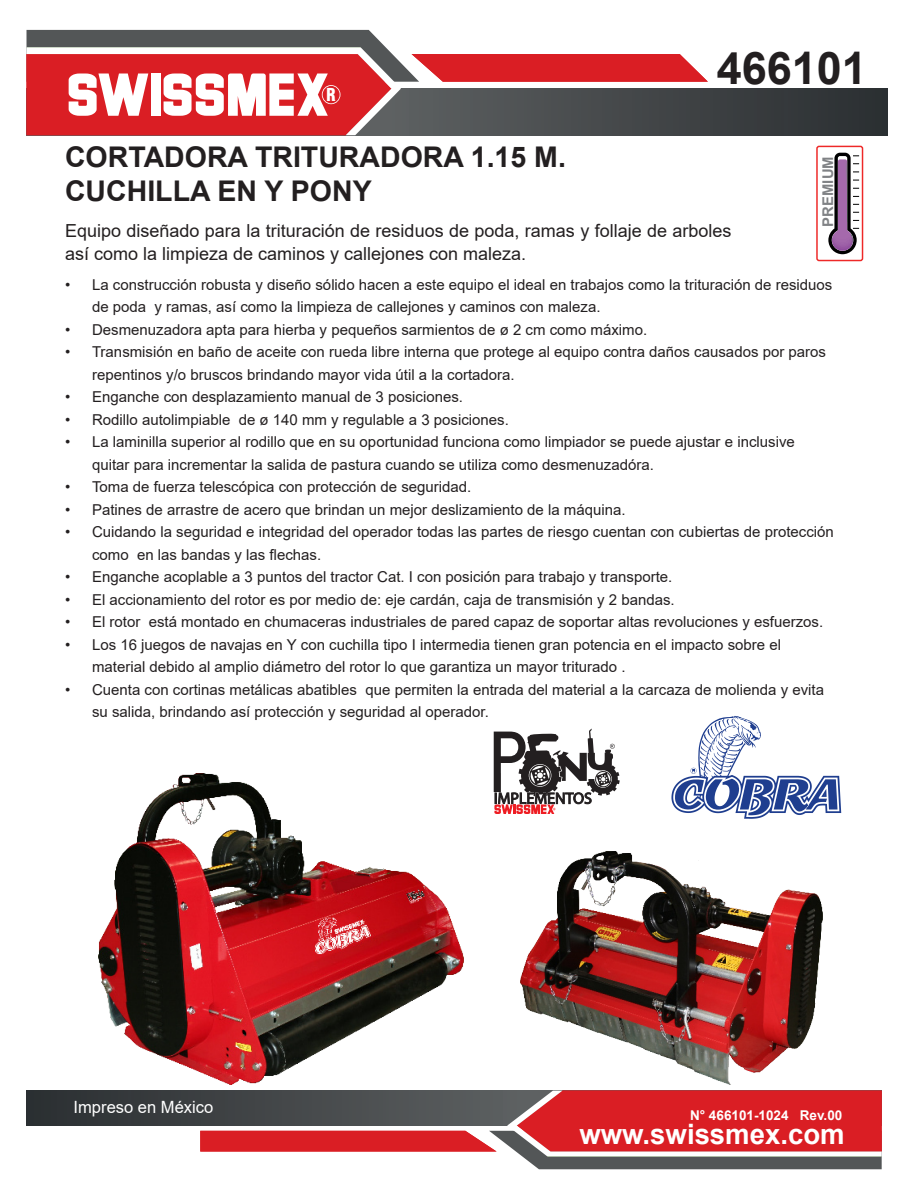
<style>
.page{position:relative;width:918px;height:1188px;background:#fff}
.page>*{position:absolute;margin:0;border:0;box-sizing:border-box;transform-origin:0 0}
.t1{font:700 45px "Arial";color:#231f20}
.t2{font:700 28.5px "Arial";color:#231f20}
.t3{font:700 28.2px "Arial";color:#fff}
.t4{font:18px/22.5px "Arial";color:#231f20}
.t5{font:900 condensed 17.4px "Swiss 721 BT";color:#fff;scale:.95 1}
.t6{font:16.95px "Arial";color:#fff}
.t7{font:15px/22.5px "Arial";color:#231f20}
.t8{font:700 14.85px "Arial";color:#808285}
.t9{font:700 13.5px "Arial";color:#fff}
</style>
<div class="page">
<div style="left:27px;top:89px;width:860px;height:46px;background:#34383a"></div>
<svg style="left:27px;top:30px;width:681px;height:105px"></svg>
<div style="left:27px;top:1091px;width:855px;height:35px;background:#33373a"></div>
<svg style="left:200px;top:1091px;width:682px;height:78px"></svg>
<img style="left:507px;top:1091px;width:375px;height:66px">
<svg style="left:671px;top:716px;width:170px;height:103px"></svg>
<div style="left:816px;top:146px;width:47px;height:115px;border:1px solid #ee2928;border-radius:2px"></div>
<svg style="left:828px;top:153px;width:31px;height:101px"></svg>
<svg style="left:494px;top:729px;width:126px;height:85px"></svg>
<img style="left:520px;top:851px;width:303px;height:234px">
<img style="left:99px;top:773px;width:364px;height:312px">
<p class="t5" style="left:326px;top:84px;width:12px">R</p>
<p class="t1" style="left:717px;top:36px;width:152px">466101</p>
<p class="t2" style="left:65px;top:137px;width:502px">CORTADORA TRITURADORA 1.15 M.</p>
<p class="t2" style="left:65px;top:171px;width:308px">CUCHILLA EN Y PONY</p>
<p class="t8" style="left:818px;top:227px;width:72px;rotate:-90deg">PREMIUM</p>
<p class="t4" style="left:65px;top:219px;width:668px">Equipo diseñado para la trituración de residuos de poda, ramas y follaje de arboles así como la limpieza de caminos y callejones con maleza.</p>
<p class="t7" style="left:92px;top:273px;width:742px;text-indent:-27px">• La construcción robusta y diseño sólido hacen a este equipo el ideal en trabajos como la trituración de residuos de poda y ramas, así como la limpieza de callejones y caminos con maleza.</p>
<p class="t7" style="left:65px;top:318px;width:584px">• Desmenuzadora apta para hierba y pequeños sarmientos de ø 2 cm como máximo.</p>
<p class="t7" style="left:92px;top:341px;width:735px;text-indent:-27px">• Transmisión en baño de aceite con rueda libre interna que protege al equipo contra daños causados por paros repentinos y/o bruscos brindando mayor vida útil a la cortadora.</p>
<p class="t7" style="left:65px;top:386px;width:400px">• Enganche con desplazamiento manual de 3 posiciones.</p>
<p class="t7" style="left:65px;top:408px;width:445px">• Rodillo autolimpiable de ø 140 mm y regulable a 3 posiciones.</p>
<p class="t7" style="left:92px;top:431px;width:704px;text-indent:-27px">• La laminilla superior al rodillo que en su oportunidad funciona como limpiador se puede ajustar e inclusive quitar para incrementar la salida de pastura cuando se utiliza como desmenuzadóra.</p>
<p class="t7" style="left:65px;top:476px;width:408px">• Toma de fuerza telescópica con protección de seguridad.</p>
<p class="t7" style="left:65px;top:498px;width:562px">• Patines de arrastre de acero que brindan un mejor deslizamiento de la máquina.</p>
<p class="t7" style="left:92px;top:521px;width:743px;text-indent:-27px">• Cuidando la seguridad e integridad del operador todas las partes de riesgo cuentan con cubiertas de protección como en las bandas y las flechas.</p>
<p class="t7" style="left:65px;top:566px;width:609px">• Enganche acoplable a 3 puntos del tractor Cat. I con posición para trabajo y transporte.</p>
<p class="t7" style="left:65px;top:588px;width:611px">• El accionamiento del rotor es por medio de: eje cardán, caja de transmisión y 2 bandas.</p>
<p class="t7" style="left:65px;top:611px;width:760px">• El rotor está montado en chumaceras industriales de pared capaz de soportar altas revoluciones y esfuerzos.</p>
<p class="t7" style="left:92px;top:633px;width:691px;text-indent:-27px">• Los 16 juegos de navajas en Y con cuchilla tipo I intermedia tienen gran potencia en el impacto sobre el material debido al amplio diámetro del rotor lo que garantiza un mayor triturado .</p>
<p class="t7" style="left:92px;top:678px;width:733px;text-indent:-27px">• Cuenta con cortinas metálicas abatibles que permiten la entrada del material a la carcaza de molienda y evita su salida, brindando así protección y seguridad al operador.</p>
<p class="t6" style="left:74px;top:1095px;width:141px">Impreso en México</p>
<p class="t9" style="left:690px;top:1106px;width:154px">N° 466101-1024 Rev.00</p>
<h3 class="t3" style="left:579px;top:1114px;width:267px">www.swissmex.com</h3>
</div>
